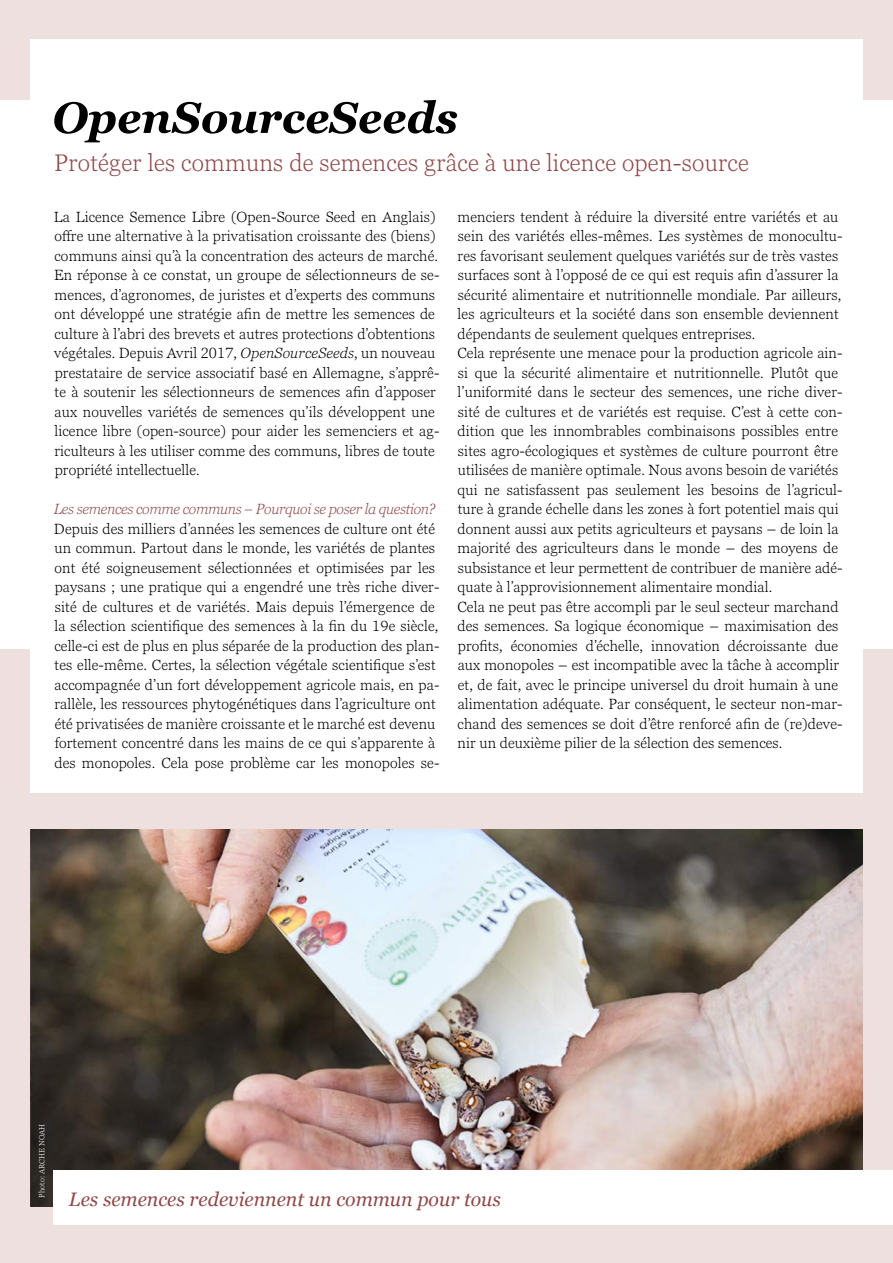
<style>
.page{position:relative;width:893px;height:1263px;background:#fff}
.page>*{position:absolute;margin:0;border:0;box-sizing:border-box;transform-origin:0 0}
.t1{font:300 23.85px "Georgia Pro";letter-spacing:.01em;color:#91494a}
.t2{font:italic 19.5px "Georgia";color:#91494a}
.t3{font:300 14.7px/19.5px "Georgia Pro";letter-spacing:.01em;color:#000}
.t4{font:italic 300 14.7px "Georgia Pro";letter-spacing:-.02em;color:#91494a}
.t5{font:300 7.5px "Georgia Pro";letter-spacing:.01em;color:#fff}
.s1{font-style:italic}
</style>
<div class="page">
<div style="left:0;top:468px;width:893px;height:795px;background:#ede0df"></div>
<div style="left:0;top:0;width:893px;height:648px;background:#fff"></div>
<div style="left:0;top:0;width:893px;height:100px;background:#ede0df"></div>
<div style="left:30px;top:39px;width:832px;height:753px;background:#fff"></div>
<svg style="left:54px;top:100px;width:403px;height:42px"></svg>
<img style="left:30px;top:830px;width:832px;height:376px">
<div style="left:54px;top:1170px;width:839px;height:54px;background:#fff"></div>
<h1 class="t1" style="left:54px;top:149px;width:696px">Protéger les communs de semences grâce à une licence open-source</h1>
<p class="t3" style="left:54px;top:207px;width:387px">La Licence Semence Libre (Open-Source Seed en Anglais) offre une alternative à la privatisation croissante des (biens) communs ainsi qu’à la concentration des acteurs de marché.<br>En réponse à ce constat, un groupe de sélectionneurs de se&shy;mences, d’agronomes, de juristes et d’experts des communs ont développé une stratégie afin de mettre les semences de culture à l’abri des brevets et autres protections d’obtentions végétales. Depuis Avril 2017, <span class="s1">OpenSourceSeeds</span>, un nouveau prestataire de service associatif basé en Allemagne, s’apprê&shy;te à soutenir les sélectionneurs de semences afin d’apposer aux nouvelles variétés de semences qu’ils développent une licence libre (open-source) pour aider les semenciers et ag&shy;riculteurs à les utiliser comme des communs, libres de toute propriété intellectuelle.</p>
<p class="t4" style="left:54px;top:501px;width:383px">Les semences comme communs – Pourquoi se poser la question?</p>
<p class="t3" style="left:54px;top:519px;width:387px">Depuis des milliers d’années les semences de culture ont été un commun. Partout dans le monde, les variétés de plantes ont été soigneusement sélectionnées et optimisées par les paysans ; une pratique qui a engendré une très riche diver&shy;sité de cultures et de variétés. Mais depuis l’émergence de la sélection scientifique des semences à la fin du 19e siècle, celle-ci est de plus en plus séparée de la production des plan&shy;tes elle-même. Certes, la sélection végétale scientifique s’est accompagnée d’un fort développement agricole mais, en pa&shy;rallèle, les ressources phytogénétiques dans l’agriculture ont été privatisées de manière croissante et le marché est devenu fortement concentré dans les mains de ce qui s’apparente à des monopoles. Cela pose problème car les monopoles se-</p>
<p class="t3" style="left:457px;top:207px;width:387px">menciers tendent à réduire la diversité entre variétés et au sein des variétés elles-mêmes. Les systèmes de monocultu&shy;res favorisant seulement quelques variétés sur de très vastes surfaces sont à l’opposé de ce qui est requis afin d’assurer la sécurité alimentaire et nutritionnelle mondiale. Par ailleurs, les agriculteurs et la société dans son ensemble deviennent dépendants de seulement quelques entreprises.<br>Cela représente une menace pour la production agricole ain&shy;si que la sécurité alimentaire et nutritionnelle. Plutôt que l’uniformité dans le secteur des semences, une riche diver&shy;sité de cultures et de variétés est requise. C’est à cette con&shy;dition que les innombrables combinaisons possibles entre sites agro-écologiques et systèmes de culture pourront être utilisées de manière optimale. Nous avons besoin de variétés qui ne satisfassent pas seulement les besoins de l’agricul&shy;ture à grande échelle dans les zones à fort potentiel mais qui donnent aussi aux petits agriculteurs et paysans – de loin la majorité des agriculteurs dans le monde – des moyens de subsistance et leur permettent de contribuer de manière adé&shy;quate à l’approvisionnement alimentaire mondial.<br>Cela ne peut pas être accompli par le seul secteur marchand des semences. Sa logique économique – maximisation des profits, économies d’échelle, innovation décroissante due aux monopoles – est incompatible avec la tâche à accomplir et, de fait, avec le principe universel du droit humain à une alimentation adéquate. Par conséquent, le secteur non-mar&shy;chand des semences se doit d’être renforcé afin de (re)deve&shy;nir un deuxième pilier de la sélection des semences.</p>
<p class="t5" style="left:38px;top:1197px;width:75px;rotate:-90deg">Photo: ARCHE NOAH</p>
<h2 class="t2" style="left:69px;top:1185px;width:433px">Les semences redeviennent un commun pour tous</h2>
</div>
